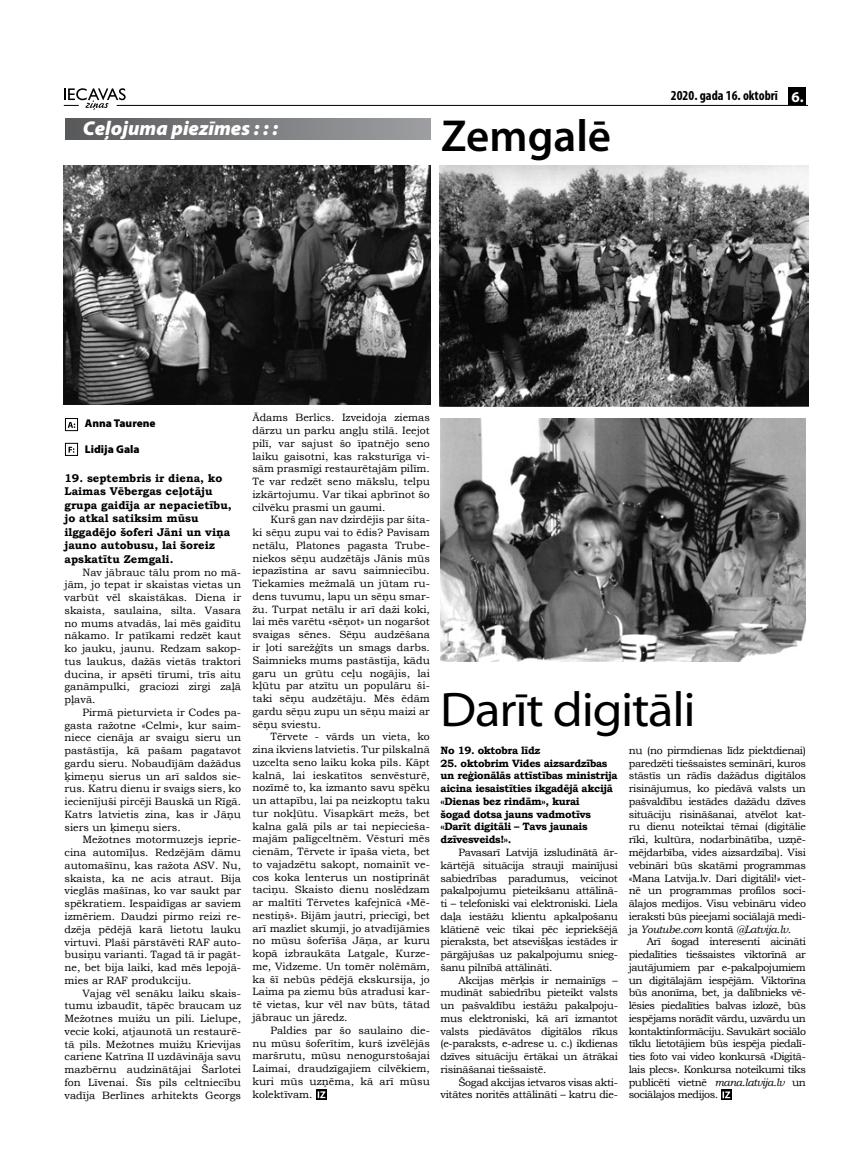
<style>
.page{position:relative;width:851px;height:1170px;background:#fff}
.page>*{position:absolute;margin:0;border:0;box-sizing:border-box;transform-origin:0 0}
.t1{font:semi-expanded 48.75px "Myriad Pro";letter-spacing:-.025em;color:#000}
.t2{font:600 45px "Myriad Pro";color:#000}
.t3{font:italic 900 20px "Myriad Pro";color:#fff}
.t4{font:700 condensed 13.75px "Myriad Pro";color:#000}
.t5{font:700 11.25px/13.5px "Bookman Old Style";color:#000}
.t6{font:900 11.25px "Myriad Pro";color:#000}
.t7{font:10.62px/12.8px "Bookman Old Style";color:#000;text-align:justify}
.t8{font:700 10.62px/12.8px "Bookman Old Style";letter-spacing:-.03em;color:#000}
.t9{font:10.62px/12.8px "Bookman Old Style";letter-spacing:-.03em;color:#000;text-align:right}
.s1{font-stretch:normal;font-size:15px;color:#fff}
.s2{font-style:italic}
</style>
<div class="page">
<hr style="left:117px;top:105px;width:689px;height:1px;background:#000">
<svg style="left:64px;top:88px;width:62px;height:22px"></svg>
<div style="left:788px;top:87px;width:18px;height:18px;background:#000"></div>
<svg style="left:68px;top:422px;width:7px;height:6px"></svg>
<div style="left:65px;top:418px;width:13px;height:13px;border:1px solid #000"></div>
<svg style="left:69px;top:446px;width:5px;height:6px"></svg>
<div style="left:65px;top:443px;width:13px;height:12px;border:1px solid #000"></div>
<div style="left:65px;top:118px;width:365px;height:22px;background:linear-gradient(to right,#595a5c,#9d9fa2)"></div>
<svg style="left:316px;top:1089px;width:11px;height:10px"></svg>
<svg style="left:318px;top:1091px;width:7px;height:6px"></svg>
<img style="left:439px;top:165px;width:369px;height:241px">
<img style="left:64px;top:165px;width:366px;height:239px">
<img style="left:440px;top:418px;width:365px;height:243px">
<div style="left:721px;top:1089px;width:10px;height:10px;background:#000"></div>
<svg style="left:722px;top:1091px;width:8px;height:7px"></svg>
<h3 class="t3" style="left:83px;top:117px;width:196px">Ceļojuma piezīmes : : :</h3>
<h2 class="t2" style="left:441px;top:108px;width:171px">Zemgalē</h2>
<p class="t4" style="left:670px;top:87px;width:134px">2020. gada 16. oktobrī <span class="s1">6.</span></p>
<p class="t6" style="left:85px;top:417px;width:72px">Anna Taurene</p>
<p class="t6" style="left:85px;top:442px;width:56px">Lidija Gala</p>
<p class="t5" style="left:64px;top:471px;width:168px">19. septembris ir diena, ko<br>Laimas Vēbergas ceļotāju grupa gaidīja ar nepacietību, jo atkal satiksim mūsu ilggadējo šoferi Jāni un viņa jauno autobusu, lai šoreiz apskatītu Zemgali.</p>
<p class="t7" style="left:64px;top:565px;width:178px;text-indent:18px">Nav jābrauc tālu prom no mā&shy;jām, jo tepat ir skaistas vietas un varbūt vēl skaistākas. Diena ir skaista, saulaina, silta. Vasara no mums atvadās, lai mēs gaidītu nākamo. Ir patīkami redzēt kaut ko jauku, jaunu. Redzam sakop&shy;tus laukus, dažās vietās traktori ducina, ir apsēti tīrumi, trīs aitu ganāmpulki, graciozi zirgi zaļā pļavā.</p>
<p class="t7" style="left:64px;top:705px;width:178px;text-indent:18px">Pirmā pieturvieta ir Codes pa&shy;gasta ražotne «Celmi», kur saim&shy;niece cienāja ar svaigu sieru un pastāstīja, kā pašam pagatavot gardu sieru. Nobaudījām dažādus ķimeņu sierus un arī saldos sie&shy;rus. Katru dienu ir svaigs siers, ko iecienījuši pircēji Bauskā un Rīgā.<br>Katrs latvietis zina, kas ir Jāņu siers un ķimeņu siers.</p>
<p class="t7" style="left:64px;top:833px;width:178px;text-indent:18px">Mežotnes motormuzejs ieprie&shy;cina automīļus. Redzējām dāmu automašīnu, kas ražota ASV. Nu, skaista, ka ne acis atraut. Bija vieglās mašīnas, ko var saukt par spēkratiem. Iespaidīgas ar saviem izmēriem. Daudzi pirmo reizi re&shy;dzēja pēdējā karā lietotu lauku virtuvi. Plaši pārstāvēti RAF auto&shy;busiņu varianti. Tagad tā ir pagāt&shy;ne, bet bija laiki, kad mēs lepojā&shy;mies ar RAF produkciju.</p>
<p class="t7" style="left:64px;top:986px;width:178px;text-indent:18px">Vajag vēl senāku laiku skais&shy;tumu izbaudīt, tāpēc braucam uz Mežotnes muižu un pili. Lielupe, vecie koki, atjaunotā un restaurē&shy;tā pils. Mežotnes muižu Krievijas cariene Katrīna II uzdāvināja savu mazbērnu audzinātājai Šarlotei fon Līvenai. Šīs pils celtniecību vadīja Berlīnes arhitekts Georgs</p>
<p class="t7" style="left:252px;top:411px;width:179px">Ādams Berlics. Izveidoja ziemas dārzu un parku angļu stilā. Ieejot pilī, var sajust šo īpatnējo seno laiku gaisotni, kas raksturīga vi&shy;sām prasmīgi restaurētajām pilīm.<br>Te var redzēt seno mākslu, telpu izkārtojumu. Var tikai apbrīnot šo cilvēku prasmi un gaumi.</p>
<p class="t7" style="left:252px;top:513px;width:179px;text-indent:18px">Kurš gan nav dzirdējis par šita&shy;ki sēņu zupu vai to ēdis? Pavisam netālu, Platones pagasta Trube&shy;niekos sēņu audzētājs Jānis mūs iepazīstina ar savu saimniecību.<br>Tiekamies mežmalā un jūtam ru&shy;dens tuvumu, lapu un sēņu smar&shy;žu. Turpat netālu ir arī daži koki, lai mēs varētu «sēņot» un nogaršot svaigas sēnes. Sēņu audzēšana ir ļoti sarežģīts un smags darbs.<br>Saimnieks mums pastāstīja, kādu garu un grūtu ceļu nogājis, lai kļūtu par atzītu un populāru ši&shy;taki sēņu audzētāju. Mēs ēdām gardu sēņu zupu un sēņu maizi ar sēņu sviestu.</p>
<p class="t7" style="left:252px;top:730px;width:179px;text-indent:18px">Tērvete - vārds un vieta, ko zina ikviens latvietis. Tur pilskalnā uzcelta seno laiku koka pils. Kāpt kalnā, lai ieskatītos senvēsturē, nozīmē to, ka izmanto savu spēku un attapību, lai pa neizkoptu taku tur nokļūtu. Visapkārt mežs, bet kalna galā pils ar tai nepiecieša&shy;majām palīgceltnēm. Vēsturi mēs cienām, Tērvete ir īpaša vieta, bet to vajadzētu sakopt, nomainīt ve&shy;cos koka lenterus un nostiprināt taciņu. Skaisto dienu noslēdzam ar maltīti Tērvetes kafejnīcā «Mē&shy;nestiņš». Bijām jautri, priecīgi, bet arī mazliet skumji, jo atvadījāmies no mūsu šoferīša Jāņa, ar kuru kopā izbraukāta Latgale, Kurze&shy;me, Vidzeme. Un tomēr nolēmām, ka šī nebūs pēdējā ekskursija, jo Laima pa ziemu būs atradusi kar&shy;tē vietas, kur vēl nav būts, tātad jābrauc un jāredz.</p>
<p class="t7" style="left:252px;top:1023px;width:179px;text-indent:18px">Paldies par šo saulaino die&shy;nu mūsu šoferītim, kurš izvēlējās maršrutu, mūsu nenogurstošajai Laimai, draudzīgajiem cilvēkiem, kuri mūs uzņēma, kā arī mūsu kolektīvam.</p>
<h1 class="t1" style="left:440px;top:682px;width:257px">Darīt digitāli</h1>
<p class="t8" style="left:440px;top:743px;width:101px">No 19. oktobra līdz</p>
<p class="t8" style="left:440px;top:756px;width:179px">25. oktobrim Vides aizsardzības un reģionālās attīstības ministrija aicina iesaistīties ikgadējā akcijā «Dienas bez rindām», kurai<br>šogad dotsa jauns vadmotīvs «Darīt digitāli – Tavs jaunais dzīvesveids!».</p>
<p class="t7" style="left:440px;top:846px;width:179px;text-indent:18px">Pavasarī Latvijā izsludinātā ār&shy;kārtējā situācija strauji mainījusi sabiedrības paradumus, veicinot pakalpojumu pieteikšanu attālinā&shy;ti – telefoniski vai elektroniski. Liela daļa iestāžu klientu apkalpošanu klātienē veic tikai pēc iepriekšējā pieraksta, bet atsevišķas iestādes ir pārgājušas uz pakalpojumu snieg&shy;šanu pilnībā attālināti.</p>
<p class="t7" style="left:440px;top:973px;width:179px;text-indent:18px">Akcijas mērķis ir nemainīgs – mudināt sabiedrību pieteikt valsts un pašvaldību iestāžu pakalpoju&shy;mus elektroniski, kā arī izmantot valsts piedāvātos digitālos rīkus (e-paraksts, e-adrese u. c.) ikdienas dzīves situāciju ērtākai un ātrākai risināšanai tiešsaistē.</p>
<p class="t9" style="left:440px;top:1075px;width:179px">Šogad akcijas ietvaros visas akti&shy;vitātes noritēs attālināti – katru die-</p>
<p class="t7" style="left:628px;top:744px;width:179px">nu (no pirmdienas līdz piektdienai) paredzēti tiešsaistes semināri, kuros stāstīs un rādīs dažādus digitālos risinājumus, ko piedāvā valsts un pašvaldību iestādes dažādu dzīves situāciju risināšanai, atvēlot kat&shy;ru dienu noteiktai tēmai (digitālie rīki, kultūra, nodarbinātība, uzņē&shy;mējdarbība, vides aizsardzība). Visi vebināri būs skatāmi programmas «Mana Latvija.lv. Dari digitāli!» viet&shy;nē un programmas profilos soci&shy;ālajos medijos. Visu vebināru video ieraksti būs pieejami sociālajā medi&shy;ja <span class="s2">Youtube.com</span> kontā <span class="s2">@Latvija.lv.</span></p>
<p class="t7" style="left:628px;top:935px;width:179px;text-indent:18px">Arī šogad interesenti aicināti piedalīties tiešsaistes viktorīnā ar jautājumiem par e-pakalpojumiem un digitālajām iespējām. Viktorīna būs anonīma, bet, ja dalībnieks vē&shy;lēsies piedalīties balvas izlozē, būs iespējams norādīt vārdu, uzvārdu un kontaktinformāciju. Savukārt sociālo tīklu lietotājiem būs iespēja piedalī&shy;ties foto vai video konkursā «Digitā&shy;lais plecs». Konkursa noteikumi tiks publicēti vietnē <span class="s2">mana.latvija.lv</span> un sociālajos medijos.</p>
</div>
